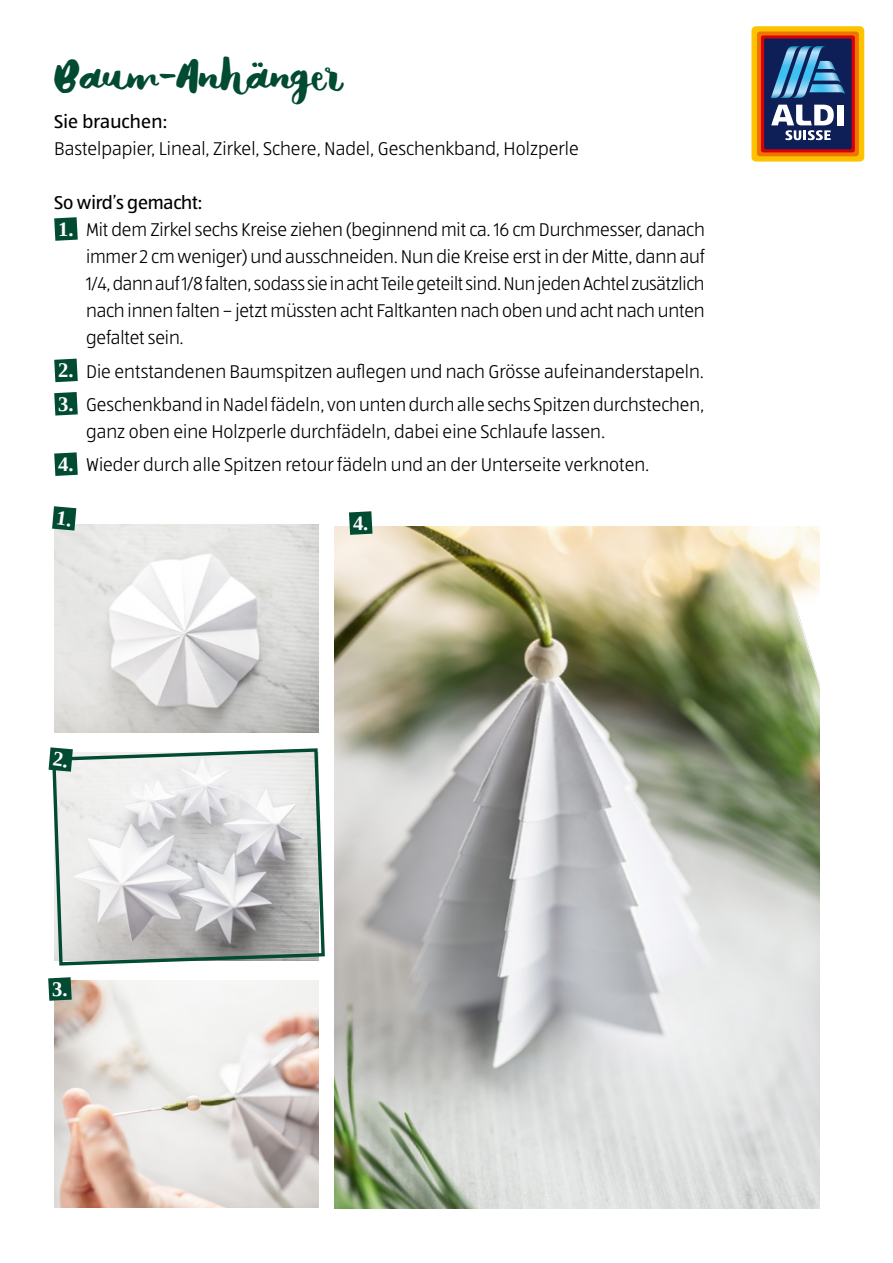
<style>
.page{position:relative;width:893px;height:1263px;background:#fff}
.page>*{position:absolute;margin:0;border:0;box-sizing:border-box;transform-origin:0 0}
.t1{font:45px "Matilda";letter-spacing:-.06em;color:#004b32}
.t2{font:700 20.55px "Liberation Serif";color:#fff}
.t3{font:300 19.2px/27px "ALDISUEDOT";color:#000;text-align:justify}
.t4{font:19.2px "ALDISUEDOT";letter-spacing:-.005em;color:#000}
.s1{font-family:"Liberation Serif";font-weight:700;font-size:20.55px;color:#fff}
</style>
<div class="page">
<div style="left:751px;top:26px;width:113px;height:136px;background:#fdc300;border-radius:5px"></div>
<div style="left:757px;top:32px;width:102px;height:124px;background:#ee7500;border-radius:3px"></div>
<svg style="left:761px;top:35px;width:94px;height:117px"></svg>
<div style="left:764px;top:39px;width:88px;height:110px;background:#0e1f58;border-radius:2px"></div>
<div style="left:837px;top:105px;width:6px;height:20px;background:#fff"></div>
<svg style="left:771px;top:105px;width:63px;height:35px"></svg>
<svg style="left:771px;top:46px;width:74px;height:52px"></svg>
<img style="left:335px;top:526px;width:484px;height:683px">
<img style="left:54px;top:981px;width:264px;height:227px">
<img style="left:54px;top:525px;width:264px;height:208px">
<svg style="left:54px;top:217px;width:24px;height:24px"></svg>
<svg style="left:54px;top:359px;width:24px;height:23px"></svg>
<svg style="left:54px;top:392px;width:24px;height:24px"></svg>
<svg style="left:54px;top:452px;width:24px;height:24px"></svg>
<svg style="left:52px;top:748px;width:273px;height:218px"></svg>
<svg style="left:48px;top:977px;width:24px;height:24px"></svg>
<svg style="left:349px;top:511px;width:23px;height:24px"></svg>
<svg style="left:49px;top:747px;width:24px;height:25px"></svg>
<svg style="left:52px;top:506px;width:24px;height:24px"></svg>
<h1 class="t1" style="left:54px;top:53px;width:291px">Baum-Anhanger</h1>
<h1 class="t1" style="left:252px;top:24px;width:12px">..</h1>
<p class="t4" style="left:54px;top:109px;width:114px">Sie brauchen:</p>
<p class="t3" style="left:54px;top:135px;width:526px">Bastelpapier, Lineal, Zirkel, Schere, Nadel, Geschenkband, Holzperle</p>
<p class="t4" style="left:54px;top:190px;width:150px">So wird’s gemacht:</p>
<p class="t3" style="left:86px;top:216px;width:620px;text-indent:-28px"><span class="s1">1.</span> Mit dem Zirkel sechs Kreise ziehen (beginnend mit ca. 16 cm Durchmesser, danach immer 2 cm weniger) und ausschneiden. Nun die Kreise erst in der Mitte, dann auf 1/4, dann auf 1/8 falten, sodass sie in acht Teile geteilt sind. Nun jeden Achtel zusätzlich nach innen falten – jetzt müssten acht Faltkanten nach oben und acht nach unten gefaltet sein.</p>
<p class="t3" style="left:58px;top:357px;width:647px"><span class="s1">2.</span> Die entstandenen Baumspitzen auflegen und nach Grösse aufeinanderstapeln.</p>
<p class="t3" style="left:86px;top:391px;width:620px;text-indent:-28px"><span class="s1">3.</span> Geschenkband in Nadel fädeln, von unten durch alle sechs Spitzen durchstechen, ganz oben eine Holzperle durchfädeln, dabei eine Schlaufe lassen.</p>
<p class="t3" style="left:58px;top:451px;width:593px"><span class="s1">4.</span> Wieder durch alle Spitzen retour fädeln und an der Unterseite verknoten.</p>
<p class="t2" style="left:52px;top:975px;width:17px">3.</p>
<p class="t2" style="left:353px;top:509px;width:17px">4.</p>
</div>
